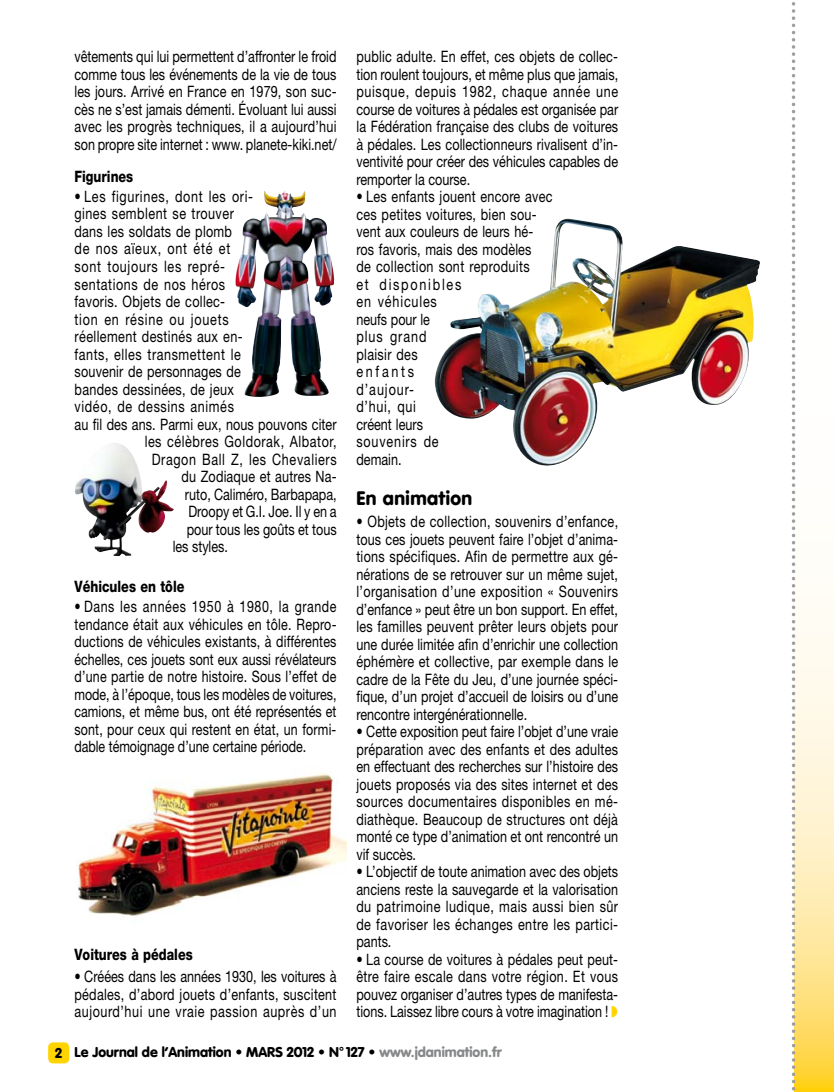
<style>
.page{position:relative;width:834px;height:1092px;background:#fff}
.page>*{position:absolute;margin:0;border:0;box-sizing:border-box;transform-origin:0 0}
.t1{font:900 19.25px "VAG Rounded";letter-spacing:.025em;color:#000}
.t2{font:15.75px/17.5px "Helvetica Neue";letter-spacing:.02em;color:#000;text-align:justify;scale:.8 1}
.t3{font:15.75px/17.5px "Helvetica Neue";letter-spacing:.02em;color:#000;text-align:justify;scale:.79 1}
.t4{font:15.75px "Helvetica Neue";letter-spacing:.045em;color:#000;scale:.8 1}
.t5{font:15.75px "Helvetica Neue";color:#000;scale:.8 1}
.t6{font:15.75px "Helvetica Neue";letter-spacing:.05em;color:#000;scale:.8 1}
.t7{font:800 15.75px "Helvetica Neue";color:#000;scale:.8 1}
.t8{font:15.75px "Helvetica Neue";letter-spacing:.055em;color:#000;scale:.8 1}
.t9{font:15.75px "Helvetica Neue";letter-spacing:.04em;color:#000;scale:.8 1}
.t10{font:15.75px "Helvetica Neue";letter-spacing:.06em;color:#000;scale:.8 1}
.t11{font:900 14px "VAG Rounded";color:#000}
.s1{color:#ffd400}
.s2{color:#87888a}
</style>
<div class="page">
<div style="left:48px;top:1042px;width:21px;height:21px;background:#ffd400;border-radius:5px"></div>
<svg style="left:795px;top:3px;width:38px;height:1088px"></svg>
<svg style="left:791px;top:2px;width:4px;height:1090px"></svg>
<img style="left:75px;top:443px;width:99px;height:113px">
<img style="left:235px;top:191px;width:96px;height:206px">
<img style="left:78px;top:773px;width:268px;height:144px">
<img style="left:434px;top:219px;width:326px;height:247px">
<p class="t2" style="left:74px;top:47px;width:329px">vêtements qui lui permettent d’affronter le froid comme tous les événements de la vie de tous les jours. Arrivé en France en 1979, son suc&shy;cès ne s’est jamais démenti. Évoluant lui aussi avec les progrès techniques, il a aujourd’hui son propre site internet : www. planete-kiki.net/</p>
<p class="t7" style="left:74px;top:167px;width:75px">Figurines</p>
<p class="t6" style="left:74px;top:187px;width:225px">• Les figurines, dont les ori-</p>
<p class="t9" style="left:74px;top:204px;width:201px">gines semblent se trouver</p>
<p class="t2" style="left:74px;top:222px;width:198px">dans les soldats de plomb</p>
<p class="t8" style="left:74px;top:239px;width:196px">de nos aïeux, ont été et</p>
<p class="t8" style="left:74px;top:257px;width:190px">sont toujours les repré-</p>
<p class="t4" style="left:75px;top:274px;width:190px">sentations de nos héros</p>
<p class="t2" style="left:75px;top:292px;width:190px">favoris. Objets de collec-</p>
<p class="t10" style="left:75px;top:309px;width:194px">tion en résine ou jouets</p>
<p class="t2" style="left:75px;top:327px;width:212px">réellement destinés aux en-</p>
<p class="t4" style="left:75px;top:344px;width:209px">fants, elles transmettent le</p>
<p class="t2" style="left:75px;top:362px;width:209px">souvenir de personnages de</p>
<p class="t2" style="left:75px;top:380px;width:201px">bandes dessinées, de jeux</p>
<p class="t4" style="left:75px;top:397px;width:201px">vidéo, de dessins animés</p>
<p class="t2" style="left:75px;top:415px;width:329px">au fil des ans. Parmi eux, nous pouvons citer</p>
<p class="t4" style="left:145px;top:432px;width:241px">les célèbres Goldorak, Albator,</p>
<p class="t6" style="left:152px;top:449px;width:233px">Dragon Ball Z, les Chevaliers</p>
<p class="t2" style="left:181px;top:467px;width:195px">du Zodiaque et autres Na-</p>
<p class="t5" style="left:185px;top:484px;width:191px">ruto, Caliméro, Barbapapa,</p>
<p class="t5" style="left:188px;top:502px;width:187px">Droopy et G.I. Joe. Il y en a</p>
<p class="t5" style="left:187px;top:519px;width:189px">pour tous les goûts et tous</p>
<p class="t5" style="left:173px;top:537px;width:71px">les styles.</p>
<p class="t7" style="left:75px;top:577px;width:139px">Véhicules en tôle</p>
<p class="t3" style="left:74px;top:597px;width:333px">• Dans les années 1950 à 1980, la grande tendance était aux véhicules en tôle. Repro&shy;ductions de véhicules existants, à différentes échelles, ces jouets sont eux aussi révélateurs d’une partie de notre histoire. Sous l’effet de mode, à l’époque, tous les modèles de voitures, camions, et même bus, ont été représentés et sont, pour ceux qui restent en état, un formi&shy;dable témoignage d’une certaine période.</p>
<p class="t7" style="left:74px;top:944px;width:149px">Voitures à pédales</p>
<p class="t2" style="left:74px;top:967px;width:329px">• Créées dans les années 1930, les voitures à pédales, d’abord jouets d’enfants, suscitent aujourd’hui une vraie passion auprès d’un</p>
<p class="t2" style="left:356px;top:47px;width:329px">public adulte. En effet, ces objets de collec&shy;tion roulent toujours, et même plus que jamais, puisque, depuis 1982, chaque année une course de voitures à pédales est organisée par la Fédération française des clubs de voitures à pédales. Les collectionneurs rivalisent d’in&shy;ventivité pour créer des véhicules capables de remporter la course.</p>
<p class="t2" style="left:356px;top:187px;width:247px;text-align:left">• Les enfants jouent encore avec ces petites voitures, bien sou&shy;vent aux couleurs de leurs hé&shy;ros favoris, mais des modèles<br>de collection sont reproduits<br>et disponibles<br>en véhicules<br>neufs pour le<br>plus grand<br>plaisir des<br>enfants<br>d’aujour-<br>d’hui, qui<br>créent leurs<br>souvenirs de<br>demain.</p>
<p class="t1" style="left:356px;top:486px;width:117px">En animation</p>
<p class="t2" style="left:356px;top:512px;width:329px">• Objets de collection, souvenirs d’enfance, tous ces jouets peuvent faire l’objet d’anima&shy;tions spécifiques. Afin de permettre aux gé&shy;nérations de se retrouver sur un même sujet, l’organisation d’une exposition « Souvenirs d’enfance » peut être un bon support. En effet, les familles peuvent prêter leurs objets pour une durée limitée afin d’enrichir une collection éphémère et collective, par exemple dans le cadre de la Fête du Jeu, d’une journée spéci&shy;fique, d’un projet d’accueil de loisirs ou d’une rencontre intergénérationnelle.</p>
<p class="t2" style="left:356px;top:722px;width:329px">• Cette exposition peut faire l’objet d’une vraie préparation avec des enfants et des adultes en effectuant des recherches sur l’histoire des jouets proposés via des sites internet et des sources documentaires disponibles en mé&shy;diathèque. Beaucoup de structures ont déjà monté ce type d’animation et ont rencontré un vif succès.</p>
<p class="t2" style="left:356px;top:862px;width:329px">• L’objectif de toute animation avec des objets anciens reste la sauvegarde et la valorisation du patrimoine ludique, mais aussi bien sûr de favoriser les échanges entre les partici&shy;pants.</p>
<p class="t2" style="left:356px;top:950px;width:328px">• La course de voitures à pédales peut peut&shy;être faire escale dans votre région. Et vous pouvez organiser d’autres types de manifesta&shy;tions. Laissez libre cours à votre imagination ! <span class="s1">◗</span></p>
<p class="t11" style="left:55px;top:1043px;width:448px">2 Le Journal de l’Animation • MARS 2012 • N° 127 • <span class="s2">www.jdanimation.fr</span></p>
</div>
